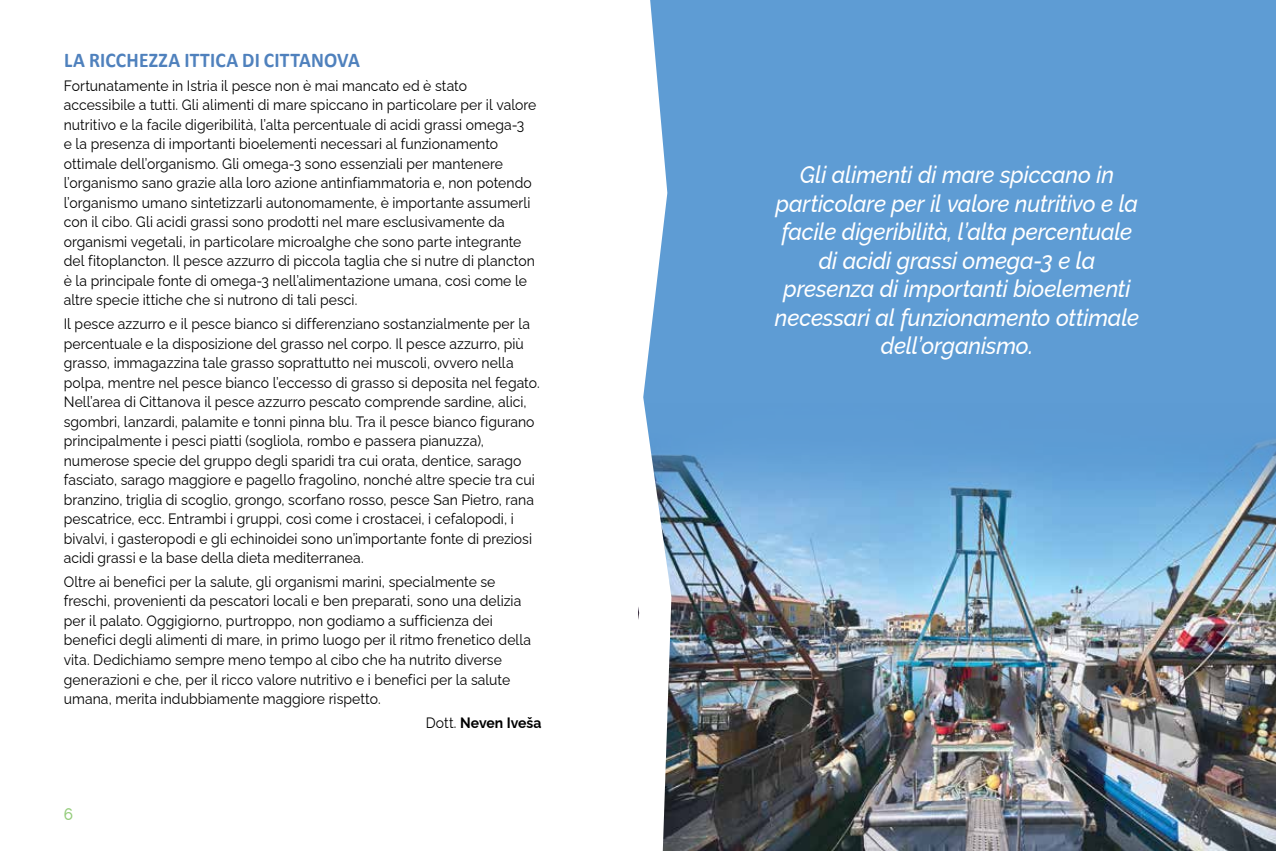
<style>
.page{position:relative;width:1276px;height:851px;background:#fff}
.page>*{position:absolute;margin:0;border:0;box-sizing:border-box;transform-origin:0 0}
.t1{font:italic 500 24px/28.5px "Raleway";letter-spacing:-.005em;color:#fff;text-align:center;scale:.93 1}
.t2{font:700 21px "Calibri";letter-spacing:.01em;color:#4f81bd;scale:.93 1}
.t3{font:500 16.5px "Raleway";color:#94cc7b;scale:.93 1}
.t4{font:15px/19.5px "Raleway";letter-spacing:.005em;color:#000;scale:.93 1}
.t5{font:700 15px "Raleway";color:#000;scale:.93 1}
.s1{font-weight:400}
</style>
<div class="page">
<div style="left:638px;top:0;width:638px;height:850px;background:#5e9cd4"></div>
<img style="left:671px;top:439px;width:605px;height:411px">
<svg style="left:638px;top:0;width:33px;height:850px;fill:#fff"></svg>
<h2 class="t2" style="left:64px;top:45px;width:320px">LA RICCHEZZA ITTICA DI CITTANOVA</h2>
<p class="t4" style="left:64px;top:74px;width:509px">Fortunatamente in Istria il pesce non è mai mancato ed è stato accessibile a tutti. Gli alimenti di mare spiccano in particolare per il valore nutritivo e la facile digeribilità, l’alta percentuale di acidi grassi omega-3<br>e la presenza di importanti bioelementi necessari al funzionamento ottimale dell’organismo. Gli omega-3 sono essenziali per mantenere l’organismo sano grazie alla loro azione antinfiammatoria e, non potendo l’organismo umano sintetizzarli autonomamente, è importante assumerli con il cibo. Gli acidi grassi sono prodotti nel mare esclusivamente da organismi vegetali, in particolare microalghe che sono parte integrante del fitoplancton. Il pesce azzurro di piccola taglia che si nutre di plancton è la principale fonte di omega-3 nell’alimentazione umana, così come le altre specie ittiche che si nutrono di tali pesci.</p>
<p class="t4" style="left:64px;top:312px;width:513px">Il pesce azzurro e il pesce bianco si differenziano sostanzialmente per la percentuale e la disposizione del grasso nel corpo. Il pesce azzurro, più grasso, immagazzina tale grasso soprattutto nei muscoli, ovvero nella polpa, mentre nel pesce bianco l’eccesso di grasso si deposita nel fegato.<br>Nell’area di Cittanova il pesce azzurro pescato comprende sardine, alici, sgombri, lanzardi, palamite e tonni pinna blu. Tra il pesce bianco figurano principalmente i pesci piatti (sogliola, rombo e passera pianuzza), numerose specie del gruppo degli sparidi tra cui orata, dentice, sarago fasciato, sarago maggiore e pagello fragolino, nonché altre specie tra cui branzino, triglia di scoglio, grongo, scorfano rosso, pesce San Pietro, rana pescatrice, ecc. Entrambi i gruppi, così come i crostacei, i cefalopodi, i bivalvi, i gasteropodi e gli echinoidei sono un’importante fonte di preziosi acidi grassi e la base della dieta mediterranea.</p>
<p class="t4" style="left:64px;top:570px;width:504px">Oltre ai benefici per la salute, gli organismi marini, specialmente se freschi, provenienti da pescatori locali e ben preparati, sono una delizia per il palato. Oggigiorno, purtroppo, non godiamo a sufficienza dei benefici degli alimenti di mare, in primo luogo per il ritmo frenetico della vita. Dedichiamo sempre meno tempo al cibo che ha nutrito diverse generazioni e che, per il ricco valore nutritivo e i benefici per la salute umana, merita indubbiamente maggiore rispetto.</p>
<p class="t5" style="left:426px;top:710px;width:126px"><span class="s1">Dott.</span> Neven Iveša</p>
<p class="t3" style="left:64px;top:800px;width:11px">6</p>
<h1 class="t1" style="left:775px;top:158px;width:393px">Gli alimenti di mare spiccano in particolare per il valore nutritivo e la facile digeribilità, l’alta percentuale di acidi grassi omega-3 e la presenza di importanti bioelementi necessari al funzionamento ottimale dell’organismo.</h1>
</div>
